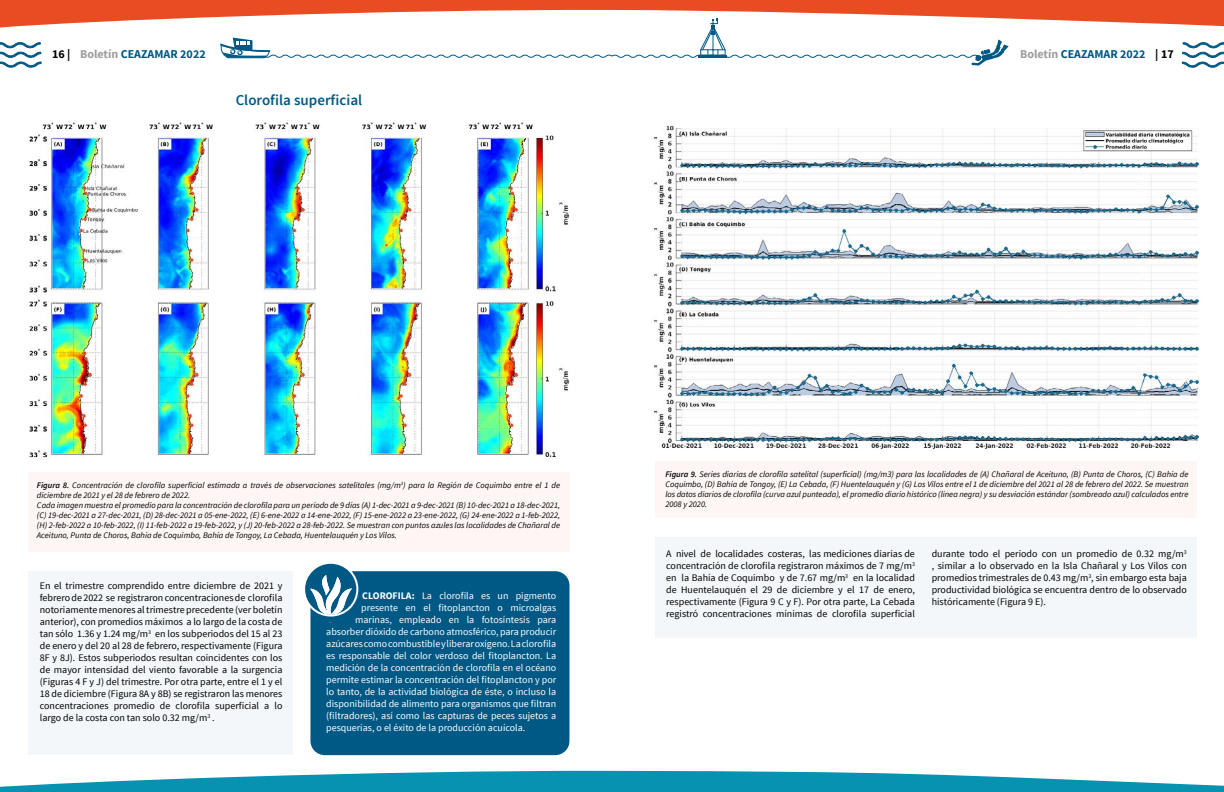
<style>
.page{position:relative;width:1224px;height:792px;background:#fff}
.page>*{position:absolute;margin:0;border:0;box-sizing:border-box;transform-origin:0 0}
.t1{font:600 15px "Source Sans Pro";color:#005985}
.t2{font:700 12px "Source Sans Pro";color:#005985}
.t3{font:10px/12px "Source Sans Pro";color:#000;text-align:justify}
.t4{font:10px "Source Sans Pro";color:#fff}
.t5{font:italic 8.5px/10px "Source Sans Pro";color:#000}
.s1{color:#000}
.s2{color:#9d9d9c}
.s3{font-weight:600}
.s4{font-weight:700}
</style>
<div class="page">
<img style="left:653px;top:125px;width:547px;height:325px">
<img style="left:29px;top:121px;width:540px;height:337px">
<svg style="left:0;top:770px;width:1224px;height:22px"></svg>
<svg style="left:0;top:0;width:1224px;height:68px"></svg>
<div style="left:28px;top:472px;width:542px;height:80px;background:#fdf6f4"></div>
<div style="left:28px;top:571px;width:265px;height:184px;background:#f3f7f9"></div>
<div style="left:655px;top:461px;width:541px;height:56px;background:#fdf6f4"></div>
<div style="left:655px;top:537px;width:541px;height:101px;background:#f3f7f9"></div>
<div style="left:310px;top:571px;width:259px;height:184px;background:#005985;border-radius:14px"></div>
<svg style="left:303px;top:562px;width:55px;height:55px"></svg>
<svg style="left:310px;top:575px;width:47px;height:48px"></svg>
<p class="t2" style="left:52px;top:46px;width:155px"><span class="s1">16 |</span> <span class="s2">Boletín</span> CEAZAMAR 2022</p>
<p class="t2" style="left:1020px;top:46px;width:155px"><span class="s2">Boletín</span> CEAZAMAR 2022 <span class="s1">| 17</span></p>
<h1 class="t1" style="left:236px;top:90px;width:128px">Clorofila superficial</h1>
<p class="t5" style="left:37px;top:480px;width:525px"><span class="s3">Figura 8.</span> Concentración de clorofila superficial estimada a través de observaciones satelitales (mg/m<sup>3</sup>) para la Región de Coquimbo entre el 1 de diciembre de 2021 y el 28 de febrero de 2022.<br>Cada imagen muestra el promedio para la concentración de clorofila para un período de 9 días (A) 1-dec-2021 a 9-dec-2021 (B) 10-dec-2021 a 18-dec-2021, (C) 19-dec-2021 a 27-dec-2021, (D) 28-dec-2021 a 05-ene-2022, (E) 6-ene-2022 a 14-ene-2022, (F) 15-ene-2022 a 23-ene-2022, (G) 24-ene-2022 a 1-feb-2022, (H) 2-feb-2022 a 10-feb-2022, (I) 11-feb-2022 a 19-feb-2022, y (J) 20-feb-2022 a 28-feb-2022. Se muestran con puntos azules las localidades de Chañaral de Aceituno, Punta de Choros, Bahía de Coquimbo, Bahía de Tongoy, La Cebada, Huentelauquén y Los Vilos.</p>
<p class="t3" style="left:40px;top:580px;width:244px">En el trimestre comprendido entre diciembre de 2021 y febrero de 2022 se registraron concentraciones de clorofila notoriamente menores al trimestre precedente (ver boletín anterior), con promedios máximos a lo largo de la costa de tan sólo 1.36 y 1.24 mg/m<sup>3</sup> en los subperiodos del 15 al 23 de enero y del 20 al 28 de febrero, respectivamente (Figura 8F y 8J). Estos subperiodos resultan coincidentes con los de mayor intensidad del viento favorable a la surgencia (Figuras 4 F y J) del trimestre. Por otra parte, entre el 1 y el 18 de diciembre (Figura 8A y 8B) se registraron las menores concentraciones promedio de clorofila superficial a lo largo de la costa con tan solo 0.32 mg/m<sup>3</sup> .</p>
<p class="t4" style="left:362px;top:589px;width:195px"><span class="s4">CLOROFILA:</span> La clorofila es un pigmento</p>
<p class="t4" style="left:361px;top:601px;width:196px">presente en el fitoplancton o microalgas</p>
<p class="t4" style="left:355px;top:613px;width:203px">marinas, empleado en la fotosíntesis para</p>
<p class="t4" style="left:326px;top:625px;width:232px">absorber dióxido de carbono atmosférico, para producir</p>
<p class="t4" style="left:326px;top:637px;width:232px">azúcares como combustible y liberar oxígeno. La clorofila</p>
<p class="t4" style="left:326px;top:649px;width:231px">es responsable del color verdoso del fitoplancton. La</p>
<p class="t4" style="left:326px;top:661px;width:231px">medición de la concentración de clorofila en el océano</p>
<p class="t4" style="left:326px;top:673px;width:232px">permite estimar la concentración del fitoplancton y por</p>
<p class="t4" style="left:326px;top:685px;width:232px">lo tanto, de la actividad biológica de éste, o incluso la</p>
<p class="t4" style="left:326px;top:697px;width:232px">disponibilidad de alimento para organismos que filtran</p>
<p class="t4" style="left:326px;top:709px;width:232px">(filtradores), así como las capturas de peces sujetos a</p>
<p class="t4" style="left:326px;top:721px;width:201px">pesquerías, o el éxito de la producción acuícola.</p>
<p class="t5" style="left:665px;top:469px;width:525px;text-align:justify"><span class="s3">Figura 9.</span> Series diarias de clorofila satelital (superficial) (mg/m3) para las localidades de (A) Chañaral de Aceituno, (B) Punta de Choros, (C) Bahía de Coquimbo, (D) Bahía de Tongoy, (E) La Cebada, (F) Huentelauquén y (G) Los Vilos entre el 1 de diciembre del 2021 al 28 de febrero del 2022. Se muestran los datos diarios de clorofila (curva azul punteada), el promedio diario histórico (línea negra) y su desviación estándar (sombreado azul) calculados entre 2008 y 2020.</p>
<p class="t3" style="left:666px;top:548px;width:250px">A nivel de localidades costeras, las mediciones diarias de concentración de clorofila registraron máximos de 7 mg/m<sup>3 </sup>en la Bahía de Coquimbo y de 7.67 mg/m<sup>3</sup> en la localidad de Huentelauquén el 29 de diciembre y el 17 de enero, respectivamente (Figura 9 C y F). Por otra parte, La Cebada registró concentraciones mínimas de clorofila superficial</p>
<p class="t3" style="left:932px;top:548px;width:257px">durante todo el periodo con un promedio de 0.32 mg/m<sup>3 </sup>, similar a lo observado en la Isla Chañaral y Los Vilos con promedios trimestrales de 0.43 mg/m<sup>3</sup>, sin embargo esta baja productividad biológica se encuentra dentro de lo observado históricamente (Figura 9 E).</p>
</div>
